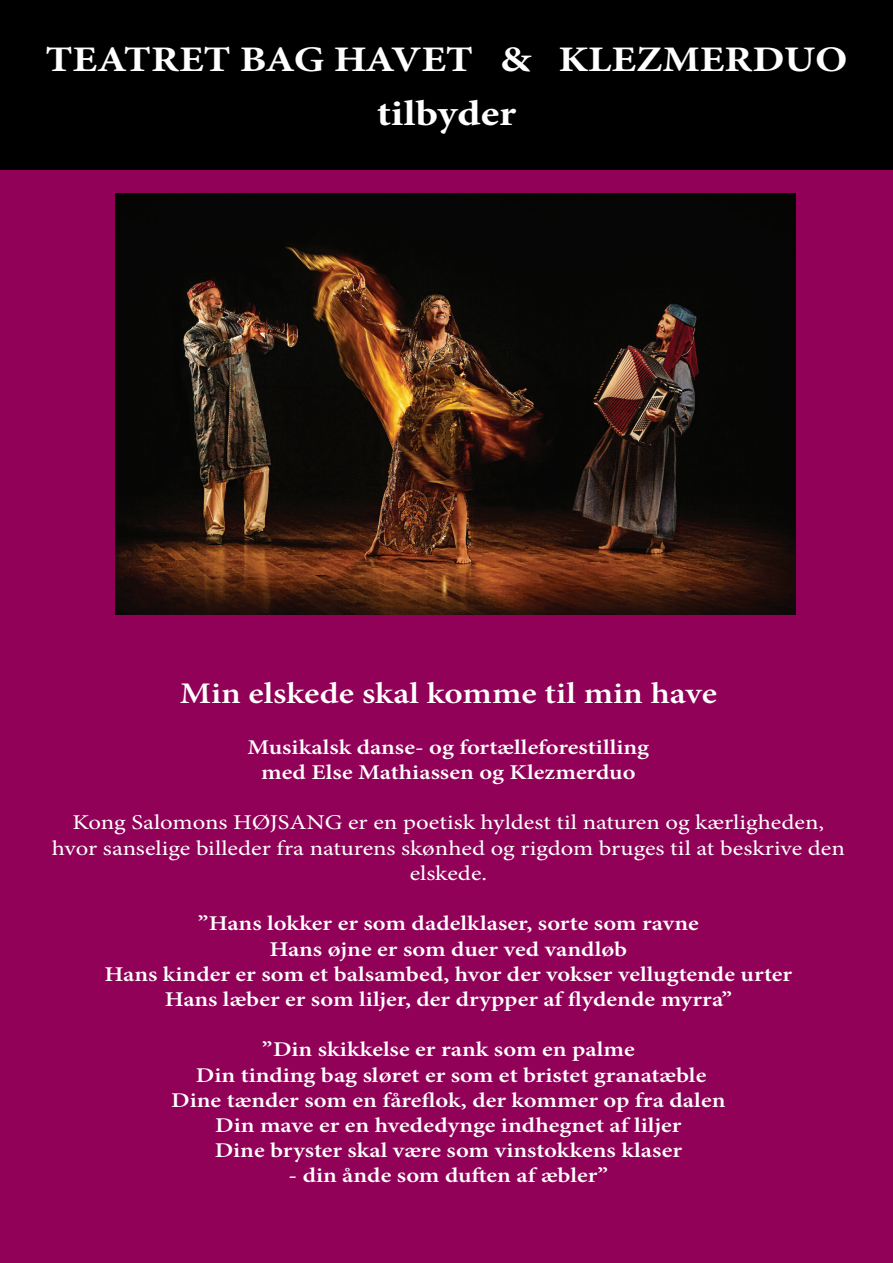
<style>
.page{position:relative;width:893px;height:1263px;background:#fff}
.page>*{position:absolute;margin:0;border:0;box-sizing:border-box;transform-origin:0 0}
.t1{font:700 36px "Minion Pro";color:#fff;scale:1.18 1}
.t2{font:600 30px "Minion Pro";color:#fff;scale:1.18 1}
.t3{font:600 21px "Minion Pro";color:#fff;scale:1.18 1}
.t4{font:21px/25.2px "Minion Pro";color:#fff;text-align:center;scale:1.18 1}
</style>
<div class="page">
<div style="left:0;top:0;width:893px;height:1259px;background:#000"></div>
<div style="left:0;top:170px;width:893px;height:1093px;background:#910158"></div>
<img style="left:116px;top:193px;width:679px;height:421px">
<p class="t1" style="left:45px;top:34px;width:681px">TEATRET BAG HAVET &amp; KLEZMERDUO</p>
<p class="t1" style="left:377px;top:88px;width:120px">tilbyder</p>
<p class="t2" style="left:180px;top:673px;width:457px">Min elskede skal komme til min have</p>
<p class="t3" style="left:248px;top:733px;width:342px">Musikalsk danse- og fortælleforestilling</p>
<p class="t3" style="left:261px;top:758px;width:319px">med Else Mathiassen og Klezmerduo</p>
<p class="t4" style="left:52px;top:810px;width:673px">Kong Salomons HØJSANG er en poetisk hyldest til naturen og kærligheden, hvor sanselige billeder fra naturens skønhed og rigdom bruges til at beskrive den elskede.</p>
<p class="t3" style="left:198px;top:909px;width:426px">”Hans lokker er som dadelklaser, sorte som ravne</p>
<p class="t3" style="left:269px;top:934px;width:305px">Hans øjne er som duer ved vandløb</p>
<p class="t3" style="left:105px;top:959px;width:584px">Hans kinder er som et balsambed, hvor der vokser vellugtende urter</p>
<p class="t3" style="left:165px;top:985px;width:482px">Hans læber er som liljer, der drypper af flydende myrra”</p>
<p class="t3" style="left:262px;top:1035px;width:317px">”Din skikkelse er rank som en palme</p>
<p class="t3" style="left:196px;top:1060px;width:434px">Din tinding bag sløret er som et bristet granatæble</p>
<p class="t3" style="left:171px;top:1085px;width:471px">Dine tænder som en fåreflok, der kommer op fra dalen</p>
<p class="t3" style="left:215px;top:1111px;width:397px">Din mave er en hvededynge indhegnet af liljer</p>
<p class="t3" style="left:215px;top:1136px;width:398px">Dine bryster skal være som vinstokkens klaser</p>
<p class="t3" style="left:289px;top:1161px;width:272px">- din ånde som duften af æbler”</p>
</div>
